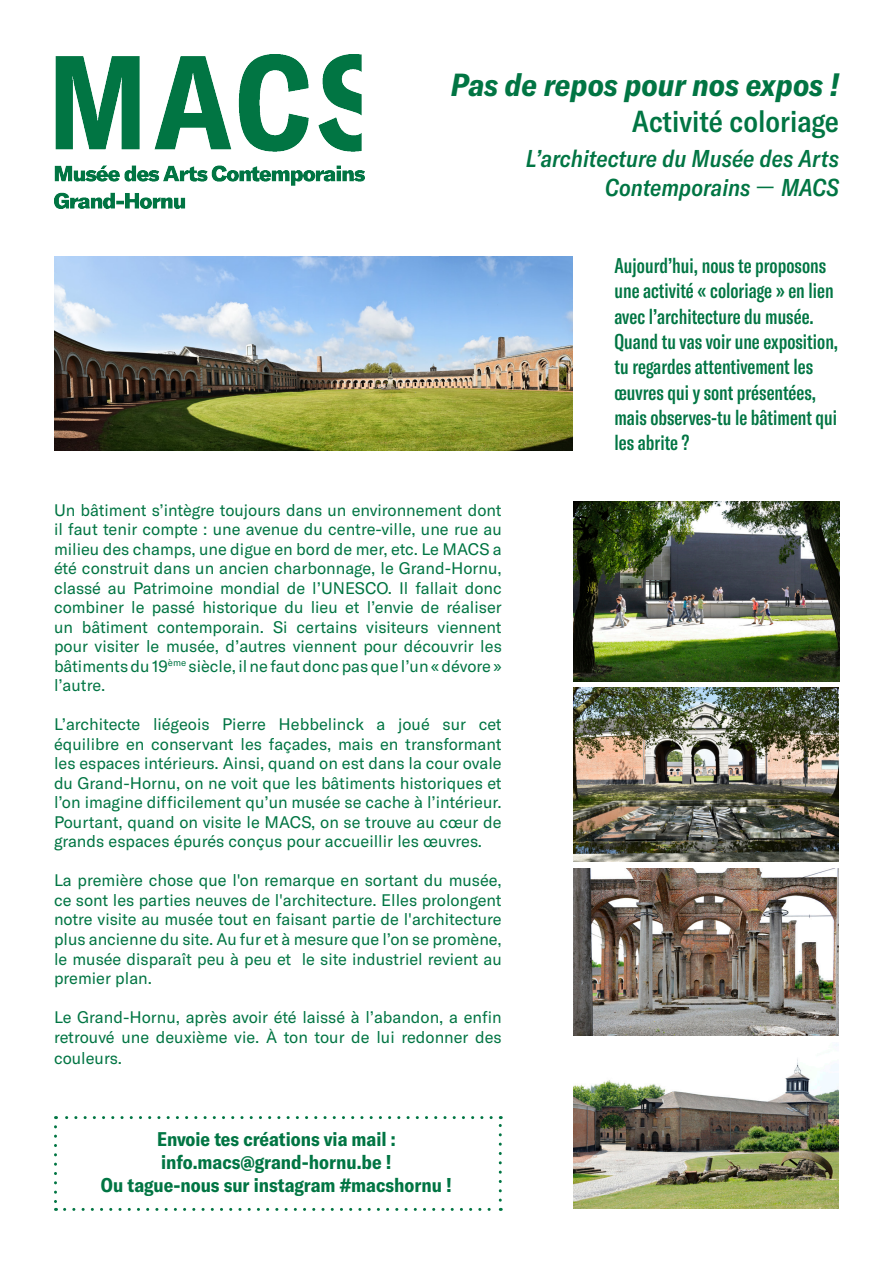
<style>
.page{position:relative;width:893px;height:1263px;background:#fff}
.page>*{position:absolute;margin:0;border:0;box-sizing:border-box;transform-origin:0 0}
.t1{font:italic 700 condensed 31.5px "GT America";color:#017543}
.t2{font:500 condensed 30px "GT America";color:#017543}
.t3{font:italic 500 condensed 24px/28.8px "GT America";color:#017543;text-align:right}
.t4{font:500 extra-condensed 21px/25.3px "GT America";color:#017543}
.t5{font:700 condensed 19.5px "GT America";color:#017543}
.t6{font:16.5px/19.5px "GT America";color:#017543;text-align:justify}
.s1{font-weight:400;font-style:normal;font-stretch:normal}
</style>
<div class="page">
<img style="left:54px;top:54px;width:311px;height:154px">
<img style="left:574px;top:688px;width:265px;height:173px">
<img style="left:574px;top:1043px;width:264px;height:166px">
<img style="left:54px;top:256px;width:518px;height:194px">
<svg style="left:54px;top:1127px;width:3px;height:84px"></svg>
<svg style="left:65px;top:1208px;width:436px;height:3px"></svg>
<svg style="left:499px;top:1116px;width:3px;height:84px"></svg>
<svg style="left:56px;top:1116px;width:435px;height:3px"></svg>
<img style="left:574px;top:502px;width:265px;height:179px">
<img style="left:574px;top:868px;width:264px;height:167px">
<p class="t1" style="left:451px;top:65px;width:390px">Pas de repos pour nos expos !</p>
<p class="t2" style="left:632px;top:103px;width:209px">Activité coloriage</p>
<p class="t3" style="left:526px;top:144px;width:315px">L’architecture du Musée des Arts<br>Contemporains <span class="s1">—</span> MACS</p>
<p class="t6" style="left:54px;top:500px;width:449px">Un bâtiment s’intègre toujours dans un environnement dont il faut tenir compte : une avenue du centre-ville, une rue au milieu des champs, une digue en bord de mer, etc. Le MACS a été construit dans un ancien charbonnage, le Grand-Hornu, classé au Patrimoine mondial de l’UNESCO. Il fallait donc combiner le passé historique du lieu et l’envie de réaliser un bâtiment contemporain. Si certains visiteurs viennent pour visiter le musée, d’autres viennent pour découvrir les bâtiments du 19<sup>ème</sup> siècle, il ne faut donc pas que l’un « dévore » l’autre.</p>
<p class="t6" style="left:54px;top:715px;width:449px">L’architecte liégeois Pierre Hebbelinck a joué sur cet équilibre en conservant les façades, mais en transformant les espaces intérieurs. Ainsi, quand on est dans la cour ovale du Grand-Hornu, on ne voit que les bâtiments historiques et l’on imagine difficilement qu’un musée se cache à l’intérieur.<br>Pourtant, quand on visite le MACS, on se trouve au cœur de grands espaces épurés conçus pour accueillir les œuvres.</p>
<p class="t6" style="left:54px;top:871px;width:449px">La première chose que l'on remarque en sortant du musée, ce sont les parties neuves de l'architecture. Elles prolongent notre visite au musée tout en faisant partie de l'architecture plus ancienne du site. Au fur et à mesure que l’on se promène, le musée disparaît peu à peu et le site industriel revient au premier plan.</p>
<p class="t6" style="left:54px;top:1007px;width:449px">Le Grand-Hornu, après avoir été laissé à l’abandon, a enfin retrouvé une deuxième vie. À ton tour de lui redonner des</p>
<p class="t6" style="left:54px;top:1048px;width:70px">couleurs.</p>
<p class="t5" style="left:157px;top:1126px;width:240px">Envoie tes créations via mail :</p>
<p class="t5" style="left:161px;top:1150px;width:232px">info.macs@grand-hornu.be !</p>
<p class="t5" style="left:101px;top:1173px;width:352px">Ou tague-nous sur instagram #macshornu !</p>
<p class="t4" style="left:614px;top:253px;width:221px">Aujourd’hui, nous te proposons une activité « coloriage » en lien avec l’architecture du musée.</p>
<p class="t4" style="left:614px;top:329px;width:225px">Quand tu vas voir une exposition, tu regardes attentivement les œuvres qui y sont présentées, mais observes-tu le bâtiment qui les abrite ?</p>
</div>
